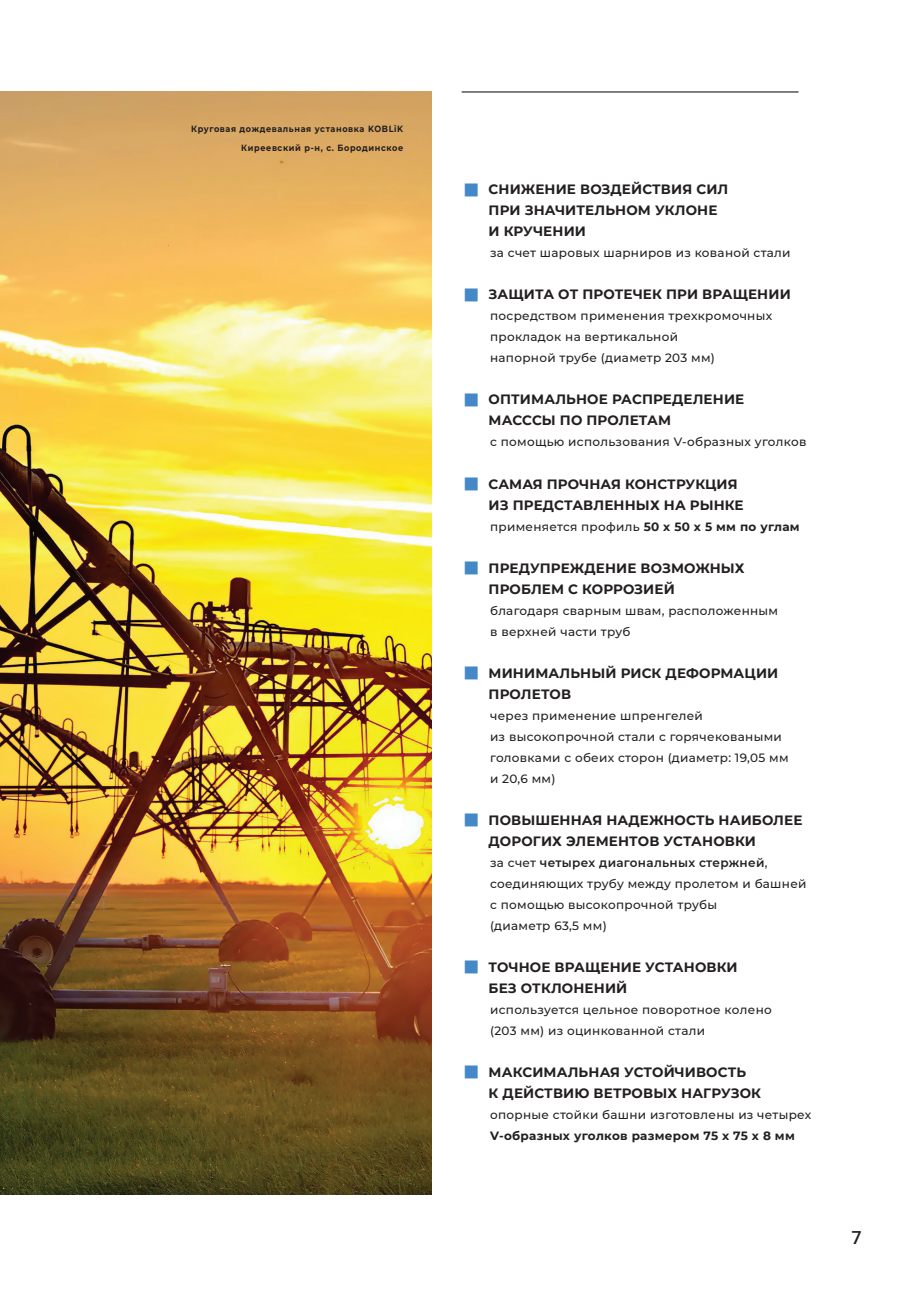
<style>
.page{position:relative;width:906px;height:1289px;background:#fff}
.page>*{position:absolute;margin:0;border:0;box-sizing:border-box;transform-origin:0 0}
.t1{font:500 18px "Roboto";color:#231f20}
.t2{font:700 13.5px/21px "Montserrat";letter-spacing:.01em;color:#231f20}
.Текст_преимуществ{font:500 12px/21px "Montserrat";letter-spacing:.025em;color:#231f20}
.Наименование_модели{font:700 9px/19.5px "Montserrat";letter-spacing:.075em;color:#231f20;text-align:right;scale:.9 1}
.s1{font-size:33px;color:#4488c7}
.s2{font-weight:700}
.s3{font-weight:600}
</style>
<div class="page">
<hr style="left:461px;top:92px;width:337px;height:1px;background:#000">
<img style="left:0;top:92px;width:431px;height:1101px">
<p class="Наименование_модели" style="left:191px;top:118px;width:237px">Круговая дождевальная установка KOBLiK<br>Киреевский р-н, с. Бородинское</p>
<p class="t2" style="left:488px;top:178px;width:241px;text-indent:-27px"><span class="s1">■</span> СНИЖЕНИЕ ВОЗДЕЙСТВИЯ СИЛ<br>ПРИ ЗНАЧИТЕЛЬНОМ УКЛОНЕ<br>И КРУЧЕНИИ</p>
<p class="Текст_преимуществ" style="left:490px;top:242px;width:302px">за счет шаровых шарниров из кованой стали</p>
<p class="t2" style="left:461px;top:283px;width:331px"><span class="s1">■</span> ЗАЩИТА ОТ ПРОТЕЧЕК ПРИ ВРАЩЕНИИ</p>
<p class="Текст_преимуществ" style="left:490px;top:305px;width:284px">посредством применения трехкромочных прокладок на вертикальной<br>напорной трубе (диаметр 203 мм)</p>
<p class="t2" style="left:488px;top:388px;width:257px;text-indent:-27px"><span class="s1">■</span> ОПТИМАЛЬНОЕ РАСПРЕДЕЛЕНИЕ<br>МАСССЫ ПО ПРОЛЕТАМ</p>
<p class="Текст_преимуществ" style="left:490px;top:431px;width:318px">с помощью использования V-образных уголков</p>
<p class="t2" style="left:488px;top:472px;width:256px;text-indent:-27px"><span class="s1">■</span> САМАЯ ПРОЧНАЯ КОНСТРУКЦИЯ<br>ИЗ ПРЕДСТАВЛЕННЫХ НА РЫНКЕ</p>
<p class="Текст_преимуществ" style="left:490px;top:515px;width:311px">применяется профиль <span class="s2">50 х 50 х 5 мм по углам</span></p>
<p class="t2" style="left:488px;top:556px;width:257px;text-indent:-27px"><span class="s1">■</span> ПРЕДУПРЕЖДЕНИЕ ВОЗМОЖНЫХ<br>ПРОБЛЕМ С КОРРОЗИЕЙ</p>
<p class="Текст_преимуществ" style="left:490px;top:599px;width:289px">благодаря сварным швам, расположенным в верхней части труб</p>
<p class="t2" style="left:488px;top:661px;width:291px;text-indent:-27px"><span class="s1">■</span> МИНИМАЛЬНЫЙ РИСК ДЕФОРМАЦИИ<br>ПРОЛЕТОВ</p>
<p class="Текст_преимуществ" style="left:490px;top:704px;width:300px">через применение шпренгелей<br>из высокопрочной стали с горячековаными головками с обеих сторон (диаметр: 19,05 мм и 20,6 мм)</p>
<p class="t2" style="left:488px;top:808px;width:315px;text-indent:-27px"><span class="s1">■</span> ПОВЫШЕННАЯ НАДЕЖНОСТЬ НАИБОЛЕЕ<br>ДОРОГИХ ЭЛЕМЕНТОВ УСТАНОВКИ</p>
<p class="Текст_преимуществ" style="left:490px;top:851px;width:318px">за счет <span class="s3">четырех диагональных стержней</span>, соединяющих трубу между пролетом и башней с помощью высокопрочной трубы<br>(диаметр 63,5 мм)</p>
<p class="t2" style="left:488px;top:955px;width:250px;text-indent:-27px"><span class="s1">■</span> ТОЧНОЕ ВРАЩЕНИЕ УСТАНОВКИ<br>БЕЗ ОТКЛОНЕНИЙ</p>
<p class="Текст_преимуществ" style="left:490px;top:998px;width:283px">используется цельное поворотное колено (203 мм) из оцинкованной стали</p>
<p class="t2" style="left:488px;top:1060px;width:274px;text-indent:-27px"><span class="s1">■</span> МАКСИМАЛЬНАЯ УСТОЙЧИВОСТЬ<br>К ДЕЙСТВИЮ ВЕТРОВЫХ НАГРУЗОК</p>
<p class="Текст_преимуществ" style="left:490px;top:1103px;width:323px">опорные стойки башни изготовлены из четырех<br><span class="s2">V-образных уголков размером 75 х 75 х 8 мм</span></p>
<h1 class="t1" style="left:851px;top:1224px;width:12px">7</h1>
</div>
